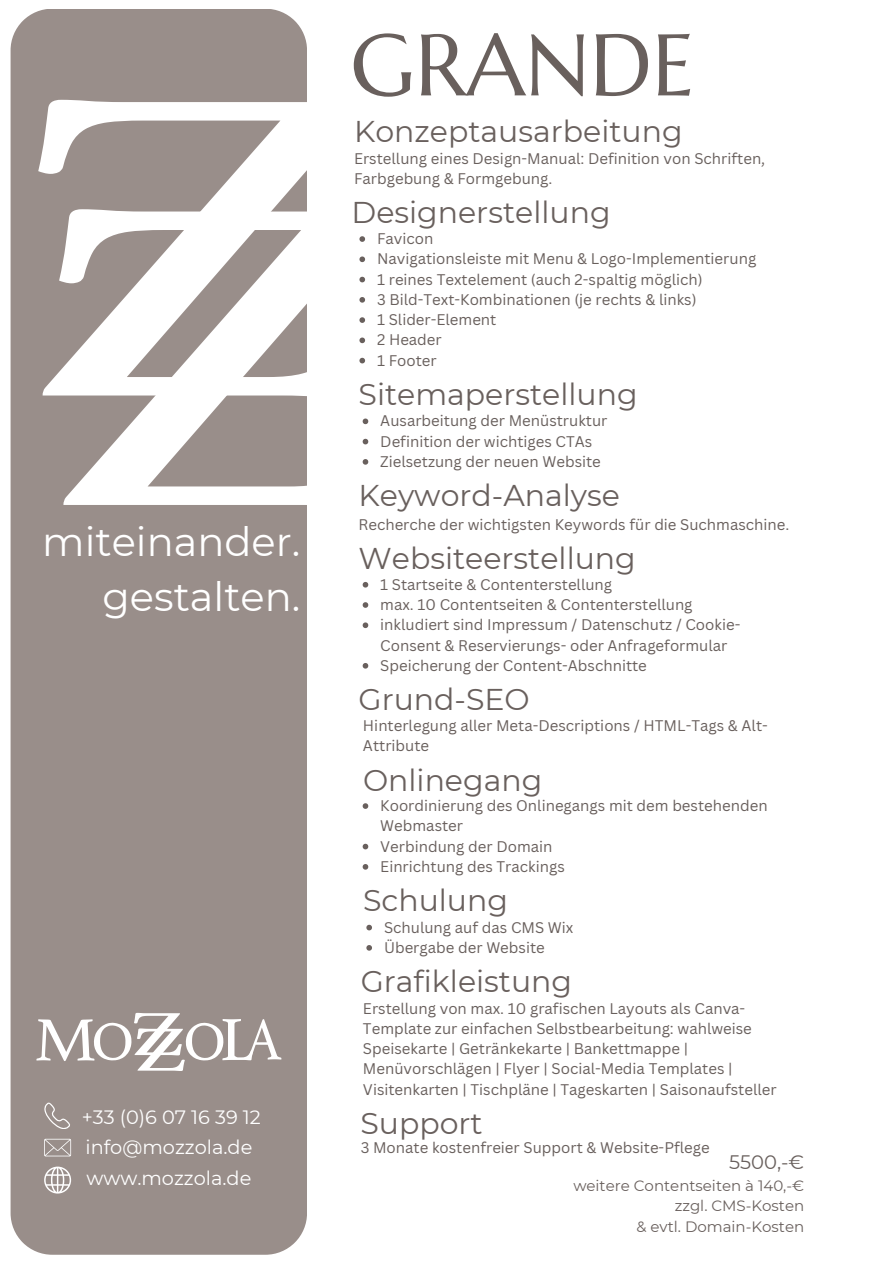
<style>
.page{position:relative;width:894px;height:1264px;background:#fff}
.page>*{position:absolute;margin:0;border:0;box-sizing:border-box;transform-origin:0 0}
.t1{font:87px "Marcellus";color:#69605d}
.t2{font:40.05px "Montserrat";color:#fff}
.t3{font:30px "Montserrat";color:#69605d}
.t4{font:19.5px "Montserrat";color:#69605d}
.t5{font:19.35px "Montserrat";color:#fff}
.t6{font:15px/20.2px "Canva Sans";color:#69605d}
.t7{font:15px "Montserrat";color:#69605d}
</style>
<div class="page">
<div style="left:11px;top:9px;width:296px;height:1245px;background:#998e8a"></div>
<svg style="left:44px;top:1101px;width:27px;height:27px"></svg>
<svg style="left:38px;top:100px;width:269px;height:298px;fill:#998e8a"></svg>
<svg style="left:59px;top:209px;width:310px;height:298px"></svg>
<svg style="left:36px;top:1012px;width:245px;height:58px"></svg>
<svg style="left:44px;top:1138px;width:27px;height:18px"></svg>
<svg style="left:44px;top:1166px;width:27px;height:27px"></svg>
<svg style="left:359px;top:236px;width:6px;height:6px"></svg>
<svg style="left:359px;top:256px;width:6px;height:6px"></svg>
<svg style="left:359px;top:277px;width:6px;height:5px"></svg>
<svg style="left:359px;top:297px;width:6px;height:6px"></svg>
<svg style="left:359px;top:317px;width:6px;height:6px"></svg>
<svg style="left:359px;top:337px;width:6px;height:6px"></svg>
<svg style="left:359px;top:358px;width:6px;height:5px"></svg>
<svg style="left:362px;top:582px;width:6px;height:5px"></svg>
<svg style="left:362px;top:602px;width:6px;height:6px"></svg>
<svg style="left:362px;top:622px;width:6px;height:6px"></svg>
<svg style="left:362px;top:663px;width:6px;height:5px"></svg>
<svg style="left:362px;top:803px;width:6px;height:5px"></svg>
<svg style="left:362px;top:843px;width:6px;height:6px"></svg>
<svg style="left:362px;top:864px;width:6px;height:5px"></svg>
<svg style="left:366px;top:924px;width:6px;height:6px"></svg>
<svg style="left:366px;top:945px;width:6px;height:5px"></svg>
<svg style="left:362px;top:418px;width:6px;height:6px"></svg>
<svg style="left:362px;top:439px;width:6px;height:5px"></svg>
<svg style="left:362px;top:459px;width:6px;height:5px"></svg>
<p class="t2" style="left:42px;top:517px;width:259px">miteinander.</p>
<p class="t2" style="left:102px;top:572px;width:199px">gestalten.</p>
<h2 class="t5" style="left:82px;top:1105px;width:180px">+33 (0)6 07 16 39 12</h2>
<p class="t5" style="left:85px;top:1135px;width:168px">info@mozzola.de</p>
<p class="t5" style="left:86px;top:1165px;width:166px">www.mozzola.de</p>
<p class="t1" style="left:350px;top:11px;width:345px">GRANDE</p>
<p class="t3" style="left:354px;top:113px;width:330px">Konzeptausarbeitung</p>
<h4 class="t6" style="left:354px;top:148px;width:412px">Erstellung eines Design-Manual: Definition von Schriften,<br>Farbgebung &amp; Formgebung.</h4>
<h4 class="t3" style="left:351px;top:194px;width:260px">Designerstellung</h4>
<h4 class="t6" style="left:377px;top:228px;width:58px">Favicon</h4>
<h1 class="t6" style="left:377px;top:248px;width:380px">Navigationsleiste mit Menu &amp; Logo-Implementierung</h1>
<h3 class="t6" style="left:377px;top:269px;width:327px">1 reines Textelement (auch 2-spaltig möglich)</h3>
<p class="t6" style="left:377px;top:289px;width:321px">3 Bild-Text-Kombinationen (je rechts &amp; links)</p>
<h3 class="t6" style="left:377px;top:309px;width:121px">1 Slider-Element</h3>
<p class="t6" style="left:377px;top:329px;width:66px">2 Header</p>
<p class="t6" style="left:377px;top:350px;width:61px">1 Footer</p>
<h3 class="t3" style="left:358px;top:376px;width:280px">Sitemaperstellung</h3>
<p class="t6" style="left:380px;top:410px;width:229px">Ausarbeitung der Menüstruktur</p>
<p class="t6" style="left:380px;top:431px;width:213px">Definition der wichtiges CTAs</p>
<p class="t6" style="left:380px;top:451px;width:222px">Zielsetzung der neuen Website</p>
<h3 class="t3" style="left:358px;top:477px;width:263px">Keyword-Analyse</h3>
<p class="t6" style="left:358px;top:514px;width:432px">Recherche der wichtigsten Keywords für die Suchmaschine.</p>
<p class="t3" style="left:358px;top:540px;width:279px">Websiteerstellung</p>
<p class="t6" style="left:380px;top:574px;width:233px">1 Startseite &amp; Contenterstellung</p>
<p class="t6" style="left:380px;top:594px;width:314px">max. 10 Contentseiten &amp; Contenterstellung</p>
<p class="t6" style="left:380px;top:614px;width:361px">inkludiert sind Impressum / Datenschutz / Cookie-<br>Consent &amp; Reservierungs- oder Anfrageformular</p>
<p class="t6" style="left:380px;top:655px;width:268px">Speicherung der Content-Abschnitte</p>
<h3 class="t3" style="left:358px;top:681px;width:173px">Grund-SEO</h3>
<p class="t6" style="left:363px;top:715px;width:406px">Hinterlegung aller Meta-Descriptions / HTML-Tags &amp; Alt-<br>Attribute</p>
<p class="t3" style="left:363px;top:761px;width:181px">Onlinegang</p>
<p class="t6" style="left:380px;top:795px;width:389px">Koordinierung des Onlinegangs mit dem bestehenden<br>Webmaster</p>
<h3 class="t6" style="left:380px;top:835px;width:174px">Verbindung der Domain</h3>
<p class="t6" style="left:380px;top:856px;width:186px">Einrichtung des Trackings</p>
<h3 class="t3" style="left:363px;top:882px;width:146px">Schulung</h3>
<p class="t6" style="left:384px;top:916px;width:191px">Schulung auf das CMS Wix</p>
<p class="t6" style="left:384px;top:937px;width:162px">Übergabe der Website</p>
<p class="t3" style="left:360px;top:963px;width:213px">Grafikleistung</p>
<h3 class="t6" style="left:363px;top:997px;width:415px">Erstellung von max. 10 grafischen Layouts als Canva-Template zur einfachen Selbstbearbeitung: wahlweise Speisekarte | Getränkekarte | Bankettmappe | Menüvorschlägen | Flyer | Social-Media Templates | Visitenkarten | Tischpläne | Tageskarten | Saisonaufsteller</h3>
<p class="t3" style="left:360px;top:1104px;width:124px">Support</p>
<h3 class="t6" style="left:360px;top:1137px;width:350px">3 Monate kostenfreier Support &amp; Website-Pflege</h3>
<p class="t4" style="left:729px;top:1149px;width:77px">5500,-€</p>
<p class="t7" style="left:573px;top:1176px;width:232px">weitere Contentseiten à 140,-€</p>
<h3 class="t7" style="left:674px;top:1196px;width:131px">zzgl. CMS-Kosten</h3>
<p class="t7" style="left:636px;top:1217px;width:169px">&amp; evtl. Domain-Kosten</p>
</div>
